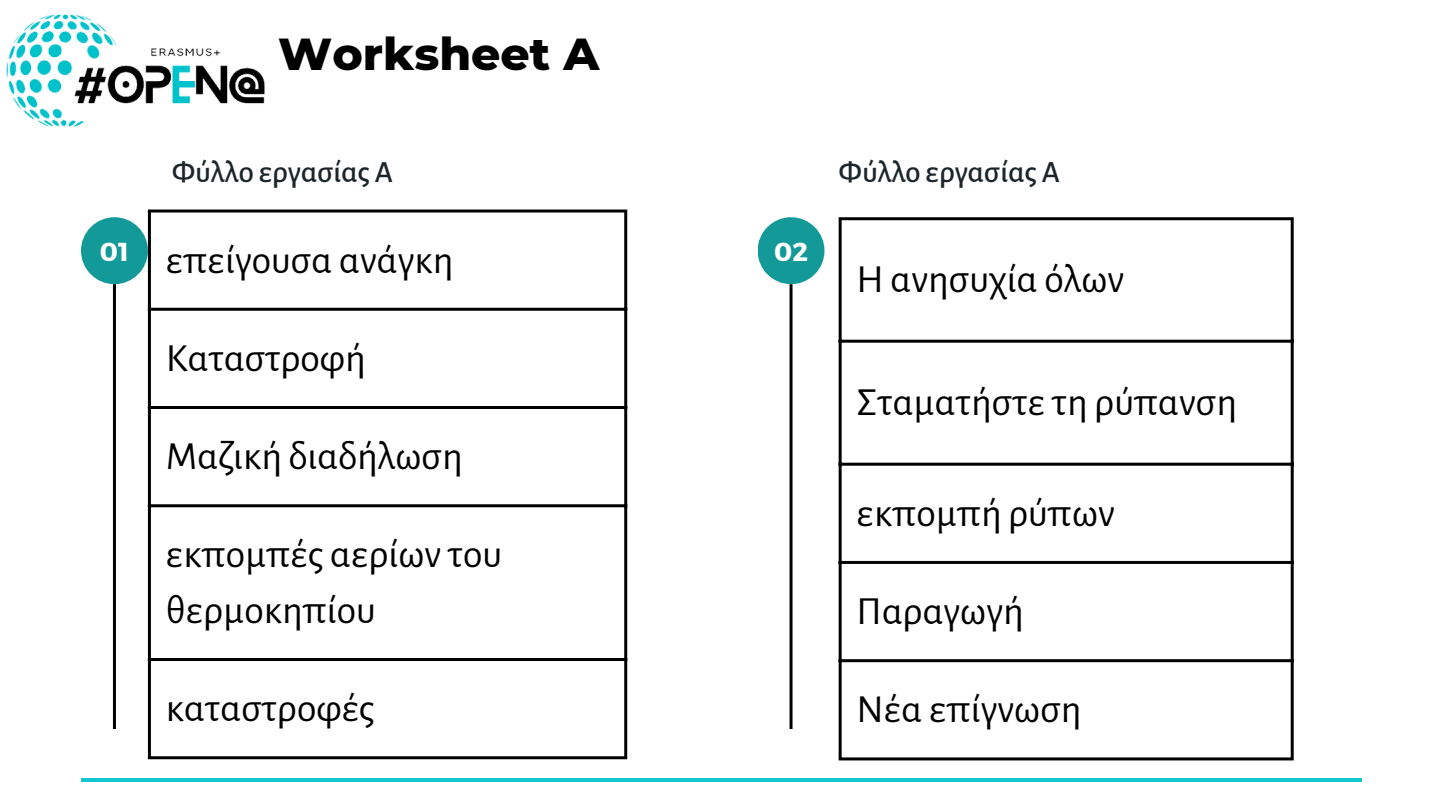
<style>
.page{position:relative;width:1440px;height:810px;background:#fff}
.page>*{position:absolute;margin:0;border:0;box-sizing:border-box;transform-origin:0 0}
.t1{font:800 45.7px "Montserrat";color:#000}
.t2{font:40px/55.5px "Alegreya Sans";color:#000}
.t3{font:500 31px "Alegreya Sans";color:#1c262a}
.t4{font:700 26px "Montserrat";color:#fff}
</style>
<div class="page">
<hr style="left:113px;top:284px;width:3px;height:445px;background:#000">
<div style="left:81px;top:217px;width:67px;height:67px;background:#139998;border-radius:50%"></div>
<hr style="left:81px;top:778px;width:1281px;height:4px;background:#11c6ce">
<img style="left:6px;top:14px;width:271px;height:196px">
<hr style="left:839px;top:220px;width:3px;height:537px;background:#000">
<hr style="left:1291px;top:220px;width:3px;height:537px;background:#000">
<hr style="left:839px;top:217px;width:455px;height:3px;background:#000">
<hr style="left:839px;top:340px;width:455px;height:3px;background:#000">
<hr style="left:839px;top:463px;width:455px;height:3px;background:#000">
<hr style="left:839px;top:561px;width:455px;height:3px;background:#000">
<hr style="left:839px;top:659px;width:455px;height:3px;background:#000">
<hr style="left:839px;top:757px;width:455px;height:3px;background:#000">
<hr style="left:148px;top:213px;width:3px;height:543px;background:#000">
<hr style="left:624px;top:213px;width:3px;height:543px;background:#000">
<hr style="left:148px;top:210px;width:479px;height:3px;background:#000">
<hr style="left:148px;top:308px;width:479px;height:3px;background:#000">
<hr style="left:148px;top:406px;width:479px;height:3px;background:#000">
<hr style="left:148px;top:504px;width:479px;height:3px;background:#000">
<hr style="left:148px;top:658px;width:479px;height:3px;background:#000">
<hr style="left:148px;top:756px;width:479px;height:3px;background:#000">
<hr style="left:790px;top:284px;width:3px;height:445px;background:#000">
<div style="left:758px;top:217px;width:67px;height:67px;background:#139998;border-radius:50%"></div>
<p class="t1" style="left:278px;top:26px;width:323px">Worksheet A</p>
<p class="t3" style="left:172px;top:158px;width:223px">Φύλλο εργασίας Α</p>
<p class="t4" style="left:100px;top:235px;width:30px">01</p>
<p class="t4" style="left:764px;top:235px;width:35px">02</p>
<p class="t4" style="left:774px;top:235px;width:35px">02</p>
<p class="t2" style="left:166px;top:233px;width:289px">επείγουσα ανάγκη</p>
<p class="t2" style="left:166px;top:331px;width:202px">Καταστροφή</p>
<p class="t2" style="left:166px;top:429px;width:298px">Μαζική διαδήλωση</p>
<p class="t2" style="left:166px;top:528px;width:338px">εκπομπές αερίων του θερμοκηπίου</p>
<p class="t2" style="left:166px;top:681px;width:210px">καταστροφές</p>
<p class="t3" style="left:839px;top:158px;width:223px">Φύλλο εργασίας Α</p>
<p class="t2" style="left:857px;top:252px;width:269px">Η ανησυχία όλων</p>
<p class="t2" style="left:857px;top:375px;width:382px">Σταματήστε τη ρύπανση</p>
<p class="t2" style="left:857px;top:486px;width:260px">εκπομπή ρύπων</p>
<p class="t2" style="left:857px;top:584px;width:169px">Παραγωγή</p>
<p class="t2" style="left:857px;top:682px;width:227px">Νέα επίγνωση</p>
</div>
